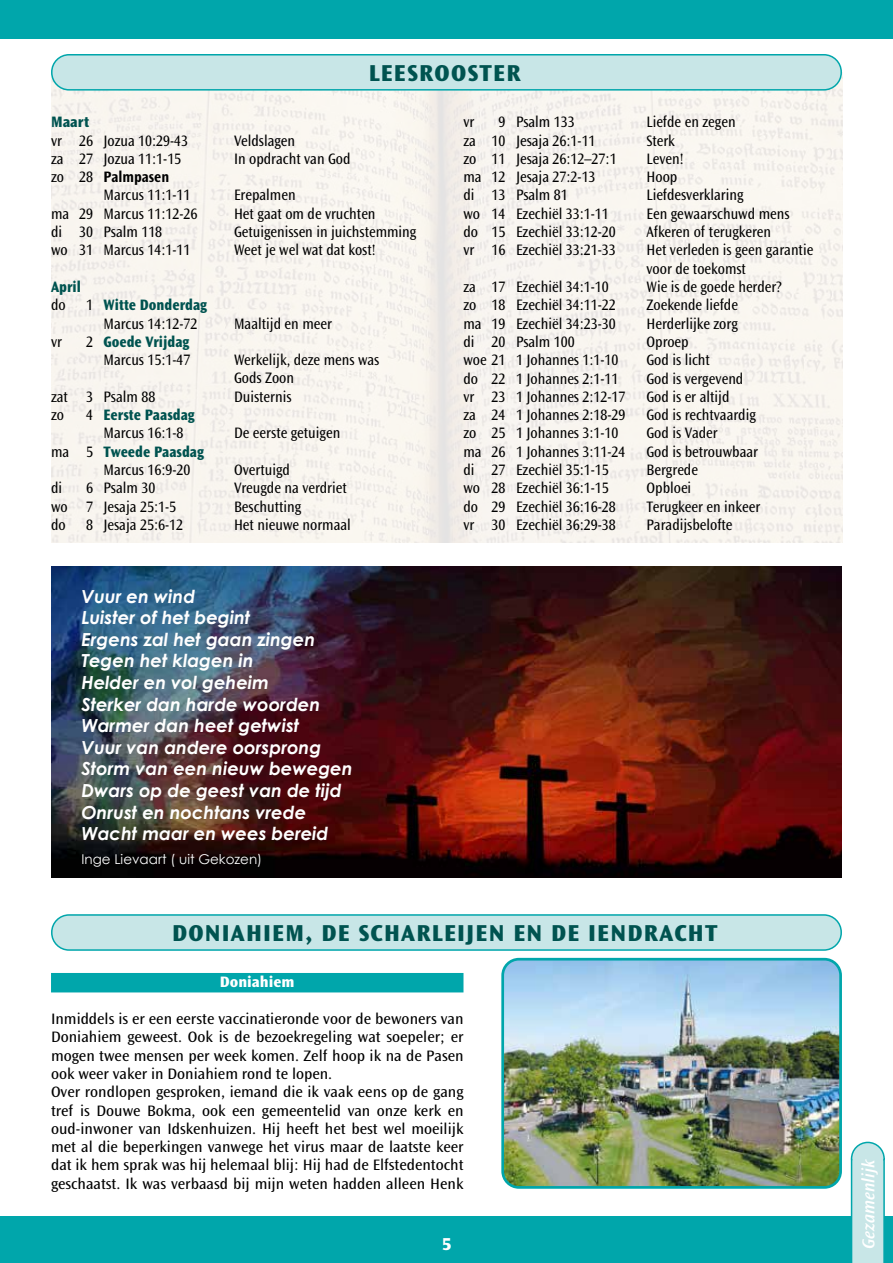
<style>
.page{position:relative;width:893px;height:1263px;background:#fff}
.page>*{position:absolute;margin:0;border:0;box-sizing:border-box;transform-origin:0 0}
.t1{font:800 24px "Ocean Sans Std";letter-spacing:.05em;color:#005350}
.t2{font:italic 700 18px/21.6px "Century Gothic";color:#fff}
.t3{font:italic 600 18px "Ocean Sans Std";color:#fff}
.t4{font:800 18px "Ocean Sans Std";color:#fff}
.t5{font:15.75px/18.3px "Ocean Sans Std";color:#000;scale:.9 1}
.t6{font:15.75px/18.3px "Ocean Sans Std";color:#000}
.t7{font:800 15.75px "Ocean Sans Std";color:#fff}
.t8{font:800 15.75px "Ocean Sans Std";color:#005350;scale:.95 1}
.t9{font:800 15.75px "Ocean Sans Std";color:#005350;scale:.9 1}
.t10{font:13.5px "Century Gothic";color:#fff}
.s1{font-weight:700}
.s2{font-weight:800;color:#005350}
</style>
<div class="page">
<div style="left:0;top:1217px;width:893px;height:46px;background:#00a6ab"></div>
<div style="left:0;top:0;width:893px;height:38px;background:#00a6ab"></div>
<svg style="left:850px;top:1141px;width:36px;height:122px;background:#b5e0e1"></svg>
<img style="left:354px;top:566px;width:488px;height:312px">
<img style="left:52px;top:72px;width:791px;height:470px">
<div style="left:52px;top:55px;width:789px;height:35px;background:#c8e6e7;border-radius:17px"></div>
<div style="left:51px;top:54px;width:791px;height:37px;border:2px solid #00a6ab;border-radius:17px"></div>
<img style="left:51px;top:566px;width:303px;height:312px">
<div style="left:51px;top:973px;width:412px;height:19px;background:#00a6ab"></div>
<img style="left:505px;top:962px;width:333px;height:223px">
<div style="left:501px;top:958px;width:341px;height:231px;border:3px solid #00a6ab;border-radius:16px"></div>
<div style="left:52px;top:915px;width:789px;height:35px;background:#c8e6e7;border-radius:17px"></div>
<div style="left:51px;top:914px;width:791px;height:37px;border:2px solid #00a6ab;border-radius:17px"></div>
<h1 class="t1" style="left:369px;top:60px;width:154px">LEESROOSTER</h1>
<p class="t8" style="left:51px;top:113px;width:42px">Maart</p>
<p class="t5" style="left:51px;top:131px;width:154px">vr 26 Jozua 10:29-43</p>
<p class="t5" style="left:234px;top:131px;width:69px">Veldslagen</p>
<p class="t5" style="left:51px;top:150px;width:146px">za 27 Jozua 11:1-15</p>
<p class="t5" style="left:234px;top:150px;width:131px">In opdracht van God</p>
<p class="t5" style="left:104px;top:168px;width:98px;text-indent:-53px">zo 28 <span class="s1">Palmpasen<br></span>Marcus 11:1-11</p>
<p class="t5" style="left:234px;top:186px;width:70px">Erepalmen</p>
<p class="t5" style="left:51px;top:205px;width:164px">ma 29 Marcus 11:12-26</p>
<p class="t5" style="left:234px;top:205px;width:159px">Het gaat om de vruchten</p>
<p class="t5" style="left:51px;top:223px;width:125px">di 30 Psalm 118</p>
<p class="t5" style="left:234px;top:223px;width:204px">Getuigenissen in juichstemming</p>
<p class="t5" style="left:51px;top:241px;width:156px">wo 31 Marcus 14:1-11</p>
<p class="t5" style="left:234px;top:241px;width:159px">Weet je wel wat dat kost!</p>
<p class="t9" style="left:51px;top:278px;width:35px">April</p>
<p class="t5" style="left:51px;top:296px;width:18px">do</p>
<p class="t5" style="left:86px;top:296px;width:136px;text-align:center">1 <span class="s2">Witte Donderdag<br></span>Marcus 14:12-72</p>
<p class="t5" style="left:234px;top:314px;width:110px">Maaltijd en meer</p>
<p class="t5" style="left:51px;top:333px;width:14px">vr</p>
<p class="t5" style="left:86px;top:333px;width:118px;text-align:right">2 <span class="s2">Goede Vrijdag<br></span>Marcus 15:1-47</p>
<p class="t5" style="left:234px;top:351px;width:163px">Werkelijk, deze mens was<br>Gods Zoon</p>
<p class="t5" style="left:51px;top:388px;width:117px">zat 3 Psalm 88</p>
<p class="t5" style="left:234px;top:388px;width:65px">Duisternis</p>
<p class="t5" style="left:51px;top:406px;width:16px">zo</p>
<p class="t5" style="left:86px;top:406px;width:122px;text-align:center">4 <span class="s2">Eerste Paasdag<br></span>Marcus 16:1-8</p>
<p class="t5" style="left:234px;top:424px;width:120px">De eerste getuigen</p>
<p class="t5" style="left:104px;top:442px;width:113px;text-indent:-53px">ma 5 <span class="s2">Tweede Paasdag<br></span>Marcus 16:9-20</p>
<p class="t5" style="left:234px;top:461px;width:64px">Overtuigd</p>
<p class="t5" style="left:51px;top:479px;width:14px">di</p>
<p class="t5" style="left:86px;top:479px;width:78px">6 Psalm 30</p>
<p class="t5" style="left:234px;top:479px;width:127px">Vreugde na verdriet</p>
<p class="t5" style="left:51px;top:497px;width:141px">wo 7 Jesaja 25:1-5</p>
<p class="t5" style="left:234px;top:497px;width:76px">Beschutting</p>
<p class="t5" style="left:51px;top:516px;width:18px">do</p>
<p class="t5" style="left:86px;top:516px;width:109px">8 Jesaja 25:6-12</p>
<p class="t5" style="left:234px;top:516px;width:131px">Het nieuwe normaal</p>
<p class="t2" style="left:82px;top:585px;width:273px">Vuur en wind<br>Luister of het begint<br>Ergens zal het gaan zingen<br>Tegen het klagen in<br>Helder en vol geheim<br>Sterker dan harde woorden<br>Warmer dan heet getwist<br>Vuur van andere oorsprong<br>Storm van een nieuw bewegen<br>Dwars op de geest van de tijd<br>Onrust en nochtans vrede<br>Wacht maar en wees bereid</p>
<p class="t10" style="left:82px;top:851px;width:182px">Inge Lievaart ( uit Gekozen)</p>
<p class="t5" style="left:463px;top:113px;width:14px">vr</p>
<p class="t5" style="left:499px;top:113px;width:86px">9 Psalm 133</p>
<p class="t5" style="left:646px;top:113px;width:101px">Liefde en zegen</p>
<p class="t5" style="left:463px;top:131px;width:148px">za 10 Jesaja 26:1-11</p>
<p class="t5" style="left:646px;top:131px;width:33px">Sterk</p>
<p class="t5" style="left:463px;top:150px;width:172px">zo 11 Jesaja 26:12–27:1</p>
<p class="t5" style="left:646px;top:150px;width:43px">Leven!</p>
<p class="t5" style="left:463px;top:168px;width:148px">ma 12 Jesaja 27:2-13</p>
<p class="t5" style="left:646px;top:168px;width:36px">Hoop</p>
<p class="t5" style="left:463px;top:186px;width:117px">di 13 Psalm 81</p>
<p class="t5" style="left:646px;top:186px;width:109px">Liefdesverklaring</p>
<p class="t5" style="left:463px;top:205px;width:163px">wo 14 Ezechiël 33:1-11</p>
<p class="t5" style="left:646px;top:205px;width:160px">Een gewaarschuwd mens</p>
<p class="t5" style="left:463px;top:223px;width:171px">do 15 Ezechiël 33:12-20</p>
<p class="t5" style="left:646px;top:223px;width:140px">Afkeren of terugkeren</p>
<p class="t5" style="left:463px;top:241px;width:171px">vr 16 Ezechiël 33:21-33</p>
<p class="t5" style="left:646px;top:241px;width:187px">Het verleden is geen garantie voor de toekomst</p>
<p class="t5" style="left:463px;top:278px;width:163px">za 17 Ezechiël 34:1-10</p>
<p class="t5" style="left:646px;top:278px;width:152px">Wie is de goede herder?</p>
<p class="t5" style="left:463px;top:296px;width:171px">zo 18 Ezechiël 34:11-22</p>
<p class="t5" style="left:646px;top:296px;width:103px">Zoekende liefde</p>
<p class="t5" style="left:463px;top:314px;width:171px">ma 19 Ezechiël 34:23-30</p>
<p class="t5" style="left:646px;top:314px;width:103px">Herderlijke zorg</p>
<p class="t5" style="left:463px;top:333px;width:125px">di 20 Psalm 100</p>
<p class="t5" style="left:646px;top:333px;width:48px">Oproep</p>
<p class="t5" style="left:463px;top:351px;width:174px">woe 21 1 Johannes 1:1-10</p>
<p class="t5" style="left:646px;top:351px;width:72px">God is licht</p>
<p class="t5" style="left:463px;top:369px;width:174px">do 22 1 Johannes 2:1-11</p>
<p class="t5" style="left:646px;top:369px;width:109px">God is vergevend</p>
<p class="t5" style="left:463px;top:388px;width:181px">vr 23 1 Johannes 2:12-17</p>
<p class="t5" style="left:646px;top:388px;width:94px">God is er altijd</p>
<p class="t5" style="left:463px;top:406px;width:181px">za 24 1 Johannes 2:18-29</p>
<p class="t5" style="left:646px;top:406px;width:123px">God is rechtvaardig</p>
<p class="t5" style="left:463px;top:424px;width:174px">zo 25 1 Johannes 3:1-10</p>
<p class="t5" style="left:646px;top:424px;width:81px">God is Vader</p>
<p class="t5" style="left:463px;top:443px;width:181px">ma 26 1 Johannes 3:11-24</p>
<p class="t5" style="left:646px;top:443px;width:126px">God is betrouwbaar</p>
<p class="t5" style="left:463px;top:461px;width:163px">di 27 Ezechiël 35:1-15</p>
<p class="t5" style="left:646px;top:461px;width:59px">Bergrede</p>
<p class="t5" style="left:463px;top:479px;width:163px">wo 28 Ezechiël 36:1-15</p>
<p class="t5" style="left:646px;top:479px;width:51px">Opbloei</p>
<p class="t5" style="left:463px;top:497px;width:171px">do 29 Ezechiël 36:16-28</p>
<p class="t5" style="left:646px;top:497px;width:128px">Terugkeer en inkeer</p>
<p class="t5" style="left:463px;top:516px;width:171px">vr 30 Ezechiël 36:29-38</p>
<p class="t5" style="left:646px;top:516px;width:97px">Paradijsbelofte</p>
<h1 class="t1" style="left:172px;top:920px;width:547px">DONIAHIEM, DE SCHARLEIJEN EN DE IENDRACHT</h1>
<p class="t7" style="left:220px;top:973px;width:76px">Doniahiem</p>
<p class="t6" style="left:51px;top:1010px;width:414px">Inmiddels is er een eerste vaccinatieronde voor de bewoners van Doniahiem geweest. Ook is de bezoekregeling wat soepeler; er mogen twee mensen per week komen. Zelf hoop ik na de Pasen ook weer vaker in Doniahiem rond te lopen.<br>Over rondlopen gesproken, iemand die ik vaak eens op de gang tref is Douwe Bokma, ook een gemeentelid van onze kerk en oud-inwoner van Idskenhuizen. Hij heeft het best wel moeilijk met al die beperkingen vanwege het virus maar de laatste keer dat ik hem sprak was hij helemaal blij: Hij had de Elfstedentocht geschaatst. Ik was verbaasd bij mijn weten hadden alleen Henk</p>
<p class="t4" style="left:442px;top:1234px;width:11px">5</p>
<p class="t3" style="left:858px;top:1249px;width:91px;rotate:-90deg">Gezamenlijk</p>
</div>
